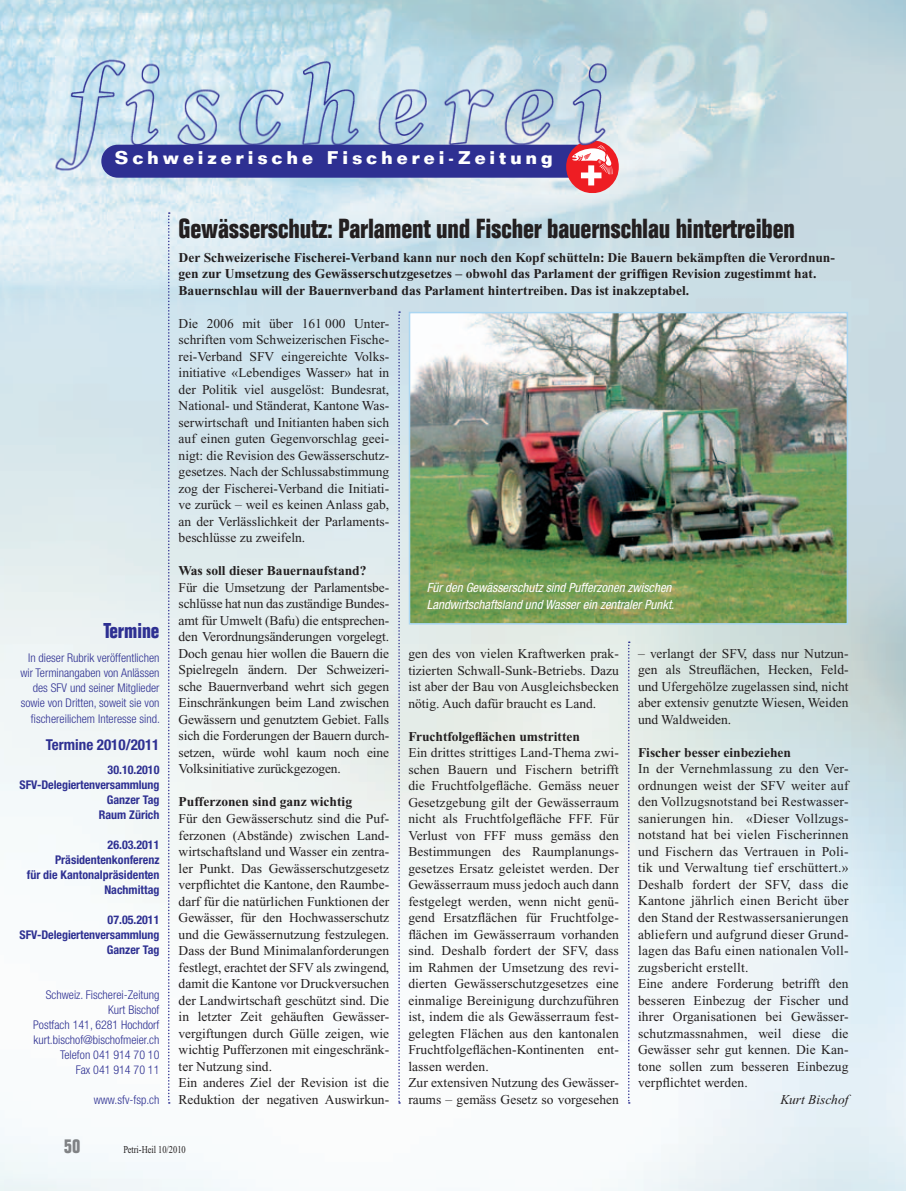
<style>
.page{position:relative;width:906px;height:1191px;background:#fff}
.page>*{position:absolute;margin:0;border:0;box-sizing:border-box;transform-origin:0 0}
.t1{font:700 condensed 27px "Folio";letter-spacing:-.01em;color:#231f20}
.t2{font:700 condensed 21px "Folio";color:#2e3092}
.t3{font:700 condensed 19.5px "Folio";color:#808285}
.t4{font:700 18px "Folio";letter-spacing:.215em;color:#fff}
.t5{font:700 condensed 15px "Helvetica Neue";color:#2e3092}
.t6{font:13.5px/16.5px "Times";letter-spacing:.01em;color:#231f20;text-align:justify}
.t7{font:700 13.5px/16.5px "Times";color:#231f20}
.t8{font:italic 13.5px "Times";color:#231f20}
.t9{font:italic condensed 12.75px/16.5px "Helvetica Neue";color:#fff}
.t10{font:300 condensed 12px/15px "Helvetica Neue";color:#2e3092;text-align:right}
.t11{font:700 condensed 12px/15px "Helvetica Neue";color:#2e3092;text-align:right}
.t12{font:10.5px "Times";color:#231f20;scale:.8 1}
</style>
<div class="page">
<img style="left:0;top:0;width:906px;height:1191px">
<svg style="left:168px;top:212px;width:2px;height:891px;background:#b5bcd8"></svg>
<svg style="left:398px;top:311px;width:2px;height:792px;background:#b4bbd6"></svg>
<svg style="left:628px;top:641px;width:2px;height:462px"></svg>
<img style="left:412px;top:315px;width:433px;height:306px">
<div style="left:409px;top:312px;width:439px;height:312px;border:2px solid #aad6f2"></div>
<svg style="left:101px;top:140px;width:518px;height:53px;background:#d8dce3"></svg>
<img style="left:39px;top:44px;width:579px;height:136px">
<h3 class="t4" style="left:115px;top:146px;width:439px">Schweizerische Fischerei-Zeitung</h3>
<h2 class="t2" style="left:103px;top:619px;width:57px">Termine</h2>
<p class="t10" style="left:20px;top:650px;width:141px">In dieser Rubrik veröffentlichen wir Terminangaben von Anlässen des SFV und seiner Mitglieder sowie von Dritten, soweit sie von fischereilichem Interesse sind.</p>
<p class="t5" style="left:46px;top:735px;width:115px">Termine 2010/2011</p>
<p class="t11" style="left:20px;top:761px;width:141px">30.10.2010<br>SFV-Delegiertenversammlung<br>Ganzer Tag<br>Raum Zürich</p>
<p class="t11" style="left:27px;top:836px;width:134px">26.03.2011<br>Präsidentenkonferenz<br>für die Kantonalpräsidenten<br>Nachmittag</p>
<p class="t11" style="left:20px;top:911px;width:141px">07.05.2011<br>SFV-Delegiertenversammlung<br>Ganzer Tag</p>
<p class="t10" style="left:33px;top:986px;width:128px">Schweiz. Fischerei-Zeitung<br>Kurt Bischof<br>Postfach 141, 6281 Hochdorf kurt.bischof@bischofmeier.ch<br>Telefon 041 914 70 10<br>Fax 041 914 70 11</p>
<p class="t10" style="left:94px;top:1091px;width:67px">www.sfv-fsp.ch</p>
<h1 class="t1" style="left:179px;top:213px;width:618px">Gewässerschutz: Parlament und Fischer bauernschlau hintertreiben</h1>
<p class="t7" style="left:179px;top:249px;width:658px">Der Schweizerische Fischerei-Verband kann nur noch den Kopf schütteln: Die Bauern bekämpften die Verordnun&shy;gen zur Umsetzung des Gewässerschutzgesetzes – obwohl das Parlament der griffigen Revision zugestimmt hat.<br>Bauernschlau will der Bauernverband das Parlament hintertreiben. Das ist inakzeptabel.</p>
<p class="t6" style="left:179px;top:315px;width:212px">Die 2006 mit über 161 000 Unter&shy;schriften vom Schweizerischen Fische&shy;rei-Verband SFV eingereichte Volks&shy;initiative «Lebendiges Wasser» hat in der Politik viel ausgelöst: Bundesrat, National- und Ständerat, Kantone Was&shy;serwirtschaft und Initianten haben sich auf einen guten Gegenvorschlag geei&shy;nigt: die Revision des Gewässerschutz&shy;gesetzes. Nach der Schlussabstimmung zog der Fischerei-Verband die Initiati&shy;ve zurück – weil es keinen Anlass gab, an der Verlässlichkeit der Parlaments&shy;beschlüsse zu zweifeln.</p>
<p class="t7" style="left:179px;top:563px;width:189px">Was soll dieser Bauernaufstand?</p>
<p class="t6" style="left:179px;top:579px;width:212px">Für die Umsetzung der Parlamentsbe&shy;schlüsse hat nun das zuständige Bundes&shy;amt für Umwelt (Bafu) die entsprechen&shy;den Verordnungsänderungen vorgelegt.<br>Doch genau hier wollen die Bauern die Spielregeln ändern. Der Schweizeri&shy;sche Bauernverband wehrt sich gegen Einschränkungen beim Land zwischen Gewässern und genutztem Gebiet. Falls sich die Forderungen der Bauern durch&shy;setzen, würde wohl kaum noch eine Volksinitiative zurückgezogen.</p>
<p class="t7" style="left:179px;top:793px;width:175px">Pufferzonen sind ganz wichtig</p>
<p class="t6" style="left:179px;top:810px;width:212px;text-align:left">Für den Gewässerschutz sind die Puf&shy;ferzonen (Abstände) zwischen Land&shy;wirtschaftsland und Wasser ein zentra&shy;ler Punkt. Das Gewässerschutzgesetz verpflichtet die Kantone, den Raumbe&shy;darf für die natürlichen Funktionen der Gewässer, für den Hochwasserschutz und die Gewässernutzung festzulegen.<br>Dass der Bund Minimalanforderungen festlegt, erachtet der SFV als zwingend, damit die Kantone vor Druckversuchen der Landwirtschaft geschützt sind. Die in letzter Zeit gehäuften Gewässer&shy;vergiftungen durch Gülle zeigen, wie wichtig Pufferzonen mit eingeschränk&shy;ter Nutzung sind.<br>Ein anderes Ziel der Revision ist die Reduktion der negativen Auswirkun-</p>
<p class="t9" style="left:427px;top:579px;width:249px">Für den Gewässerschutz sind Pufferzonen zwischen<br>Landwirtschaftsland und Wasser ein zentraler Punkt.</p>
<p class="t6" style="left:408px;top:645px;width:212px">gen des von vielen Kraftwerken prak&shy;tizierten Schwall-Sunk-Betriebs. Dazu ist aber der Bau von Ausgleichsbecken nötig. Auch dafür braucht es Land.</p>
<p class="t7" style="left:408px;top:728px;width:173px">Fruchtfolgeflächen umstritten</p>
<p class="t6" style="left:408px;top:744px;width:212px;text-align:left">Ein drittes strittiges Land-Thema zwi&shy;schen Bauern und Fischern betrifft die Fruchtfolgefläche. Gemäss neuer Gesetzgebung gilt der Gewässerraum nicht als Fruchtfolgefläche FFF. Für Verlust von FFF muss gemäss den Bestimmungen des Raumplanungs&shy;gesetzes Ersatz geleistet werden. Der Gewässerraum muss jedoch auch dann festgelegt werden, wenn nicht genü&shy;gend Ersatzflächen für Fruchtfolge&shy;flächen im Gewässerraum vorhanden sind. Deshalb fordert der SFV, dass im Rahmen der Umsetzung des revi&shy;dierten Gewässerschutzgesetzes eine einmalige Bereinigung durchzuführen ist, indem die als Gewässerraum fest&shy;gelegten Flächen aus den kantonalen Fruchtfolgeflächen-Kontinenten ent&shy;lassen werden.<br>Zur extensiven Nutzung des Gewässer&shy;raums – gemäss Gesetz so vorgesehen</p>
<p class="t6" style="left:638px;top:645px;width:212px">– verlangt der SFV, dass nur Nutzun&shy;gen als Streuflächen, Hecken, Feld&shy;und Ufergehölze zugelassen sind, nicht aber extensiv genutzte Wiesen, Weiden und Waldweiden.</p>
<p class="t7" style="left:638px;top:744px;width:154px">Fischer besser einbeziehen</p>
<p class="t6" style="left:638px;top:760px;width:212px;text-align:left">In der Vernehmlassung zu den Ver&shy;ordnungen weist der SFV weiter auf den Vollzugsnotstand bei Restwasser&shy;sanierungen hin. «Dieser Vollzugs&shy;notstand hat bei vielen Fischerinnen und Fischern das Vertrauen in Poli&shy;tik und Verwaltung tief erschüttert.» Deshalb fordert der SFV, dass die Kantone jährlich einen Bericht über den Stand der Restwassersanierungen abliefern und aufgrund dieser Grund&shy;lagen das Bafu einen nationalen Voll&shy;zugsbericht erstellt.<br>Eine andere Forderung betrifft den besseren Einbezug der Fischer und ihrer Organisationen bei Gewässer&shy;schutzmassnahmen, weil diese die Gewässer sehr gut kennen. Die Kan&shy;tone sollen zum besseren Einbezug verpflichtet werden.</p>
<p class="t8" style="left:780px;top:1091px;width:69px">Kurt Bischof</p>
<h3 class="t3" style="left:64px;top:1135px;width:18px">50</h3>
<p class="t12" style="left:123px;top:1144px;width:80px">Petri-Heil 10/2010</p>
</div>
